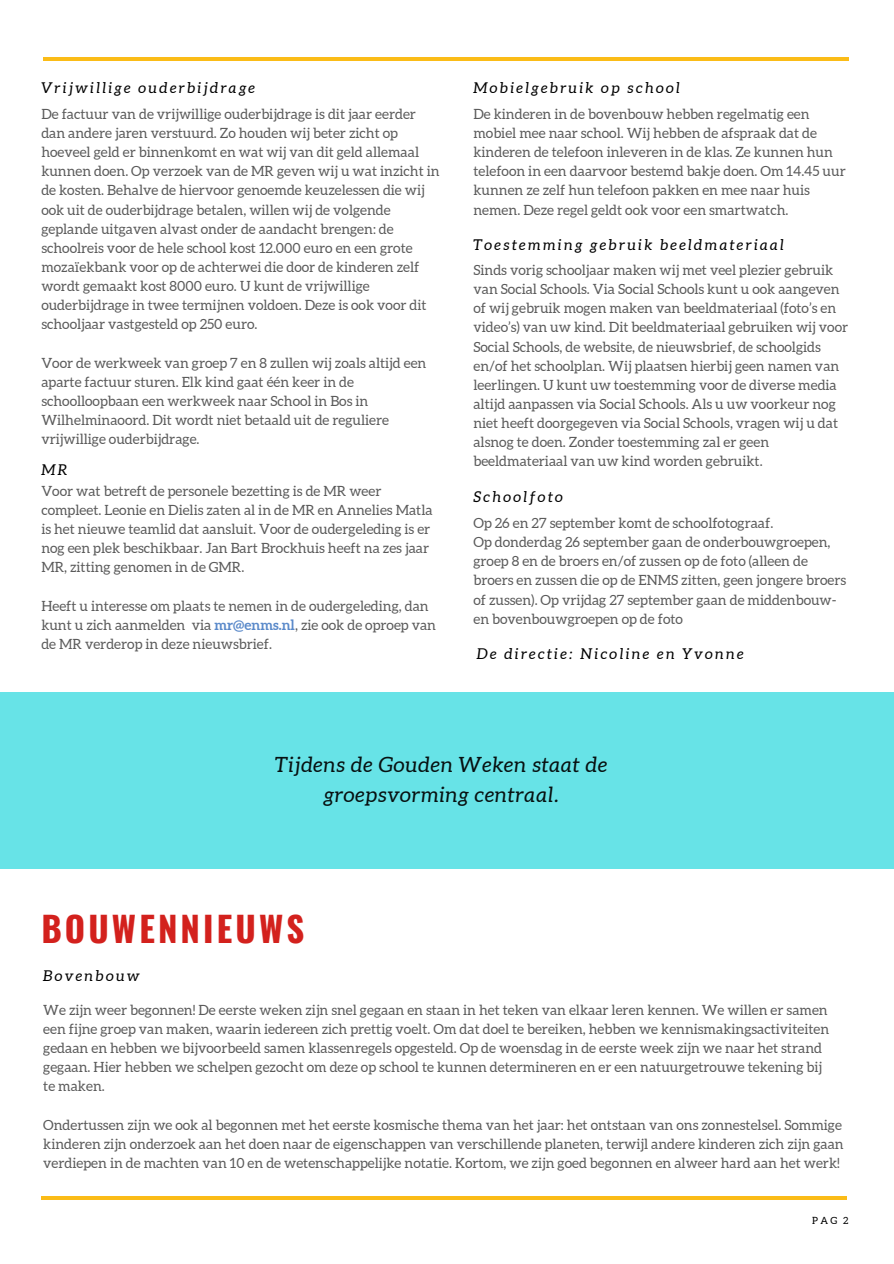
<style>
.page{position:relative;width:894px;height:1264px;background:#fff}
.page>*{position:absolute;margin:0;border:0;box-sizing:border-box;transform-origin:0 0}
.t1{font:700 34.8px "Oswald";letter-spacing:.09em;color:#d3211d}
.t2{font:italic 21px/29.2px "Aleo";letter-spacing:.04em;color:#000;text-align:center}
.t3{font:italic 14.85px "Aleo";letter-spacing:.16em;color:#000}
.t4{font:14.1px/19.2px "Aleo";color:#000}
.t5{font:9.9px "Aleo";color:#000}
.s1{font-weight:700;color:#004aad}
</style>
<div class="page">
<hr style="left:41px;top:1196px;width:805px;height:3px;background:#fbbc17">
<div style="left:0;top:692px;width:893px;height:176px;background:#67e3e7"></div>
<hr style="left:43px;top:57px;width:805px;height:4px;background:#fbbc17">
<h4 class="t3" style="left:41px;top:79px;width:215px">Vrijwillige ouderbijdrage</h4>
<p class="t4" style="left:41px;top:104px;width:399px">De factuur van de vrijwillige ouderbijdrage is dit jaar eerder dan andere jaren verstuurd. Zo houden wij beter zicht op hoeveel geld er binnenkomt en wat wij van dit geld allemaal kunnen doen. Op verzoek van de MR geven wij u wat inzicht in de kosten. Behalve de hiervoor genoemde keuzelessen die wij ook uit de ouderbijdrage betalen, willen wij de volgende geplande uitgaven alvast onder de aandacht brengen: de schoolreis voor de hele school kost 12.000 euro en een grote mozaïekbank voor op de achterwei die door de kinderen zelf wordt gemaakt kost 8000 euro. U kunt de vrijwillige ouderbijdrage in twee termijnen voldoen. Deze is ook voor dit schooljaar vastgesteld op 250 euro.</p>
<p class="t4" style="left:41px;top:353px;width:386px">Voor de werkweek van groep 7 en 8 zullen wij zoals altijd een aparte factuur sturen. Elk kind gaat één keer in de schoolloopbaan een werkweek naar School in Bos in Wilhelminaoord. Dit wordt niet betaald uit de reguliere vrijwillige ouderbijdrage.</p>
<h3 class="t3" style="left:41px;top:461px;width:27px">MR</h3>
<p class="t4" style="left:41px;top:481px;width:393px">Voor wat betreft de personele bezetting is de MR weer compleet. Leonie en Dielis zaten al in de MR en Annelies Matla is het nieuwe teamlid dat aansluit. Voor de oudergeleding is er nog een plek beschikbaar. Jan Bart Brockhuis heeft na zes jaar MR, zitting genomen in de GMR.</p>
<p class="t4" style="left:41px;top:596px;width:396px">Heeft u interesse om plaats te nemen in de oudergeleding, dan kunt u zich aanmelden via <span class="s1">mr@enms.nl</span>, zie ook de oproep van de MR verderop in deze nieuwsbrief.</p>
<h4 class="t3" style="left:473px;top:79px;width:208px">Mobielgebruik op school</h4>
<p class="t4" style="left:473px;top:104px;width:373px">De kinderen in de bovenbouw hebben regelmatig een mobiel mee naar school. Wij hebben de afspraak dat de kinderen de telefoon inleveren in de klas. Ze kunnen hun telefoon in een daarvoor bestemd bakje doen. Om 14.45 uur kunnen ze zelf hun telefoon pakken en mee naar huis nemen. Deze regel geldt ook voor een smartwatch.</p>
<h4 class="t3" style="left:473px;top:236px;width:312px">Toestemming gebruik beeldmateriaal</h4>
<p class="t4" style="left:473px;top:260px;width:376px">Sinds vorig schooljaar maken wij met veel plezier gebruik van Social Schools. Via Social Schools kunt u ook aangeven of wij gebruik mogen maken van beeldmateriaal (foto’s en video’s) van uw kind. Dit beeldmateriaal gebruiken wij voor Social Schools, de website, de nieuwsbrief, de schoolgids en/of het schoolplan. Wij plaatsen hierbij geen namen van leerlingen. U kunt uw toestemming voor de diverse media altijd aanpassen via Social Schools. Als u uw voorkeur nog niet heeft doorgegeven via Social Schools, vragen wij u dat alsnog te doen. Zonder toestemming zal er geen beeldmateriaal van uw kind worden gebruikt.</p>
<h4 class="t3" style="left:473px;top:488px;width:91px">Schoolfoto</h4>
<p class="t4" style="left:473px;top:513px;width:374px">Op 26 en 27 september komt de schoolfotograaf.<br>Op donderdag 26 september gaan de onderbouwgroepen, groep 8 en de broers en/of zussen op de foto (alleen de broers en zussen die op de ENMS zitten, geen jongere broers of zussen). Op vrijdag 27 september gaan de middenbouw&shy;en bovenbouwgroepen op de foto</p>
<h4 class="t3" style="left:476px;top:645px;width:268px">De directie: Nicoline en Yvonne</h4>
<h2 class="t2" style="left:275px;top:750px;width:333px">Tijdens de Gouden Weken staat de groepsvorming centraal.</h2>
<h4 class="t1" style="left:41px;top:901px;width:264px">BOUWENNIEUWS</h4>
<h4 class="t3" style="left:43px;top:967px;width:98px">Bovenbouw</h4>
<p class="t4" style="left:43px;top:1000px;width:787px">We zijn weer begonnen! De eerste weken zijn snel gegaan en staan in het teken van elkaar leren kennen. We willen er samen een fijne groep van maken, waarin iedereen zich prettig voelt. Om dat doel te bereiken, hebben we kennismakingsactiviteiten gedaan en hebben we bijvoorbeeld samen klassenregels opgesteld. Op de woensdag in de eerste week zijn we naar het strand gegaan. Hier hebben we schelpen gezocht om deze op school te kunnen determineren en er een natuurgetrouwe tekening bij te maken.</p>
<p class="t4" style="left:43px;top:1114px;width:801px;text-align:justify">Ondertussen zijn we ook al begonnen met het eerste kosmische thema van het jaar: het ontstaan van ons zonnestelsel. Sommige kinderen zijn onderzoek aan het doen naar de eigenschappen van verschillende planeten, terwijl andere kinderen zich zijn gaan verdiepen in de machten van 10 en de wetenschappelijke notatie. Kortom, we zijn goed begonnen en alweer hard aan het werk!</p>
<p class="t5" style="left:811px;top:1215px;width:38px">PAG 2</p>
</div>
